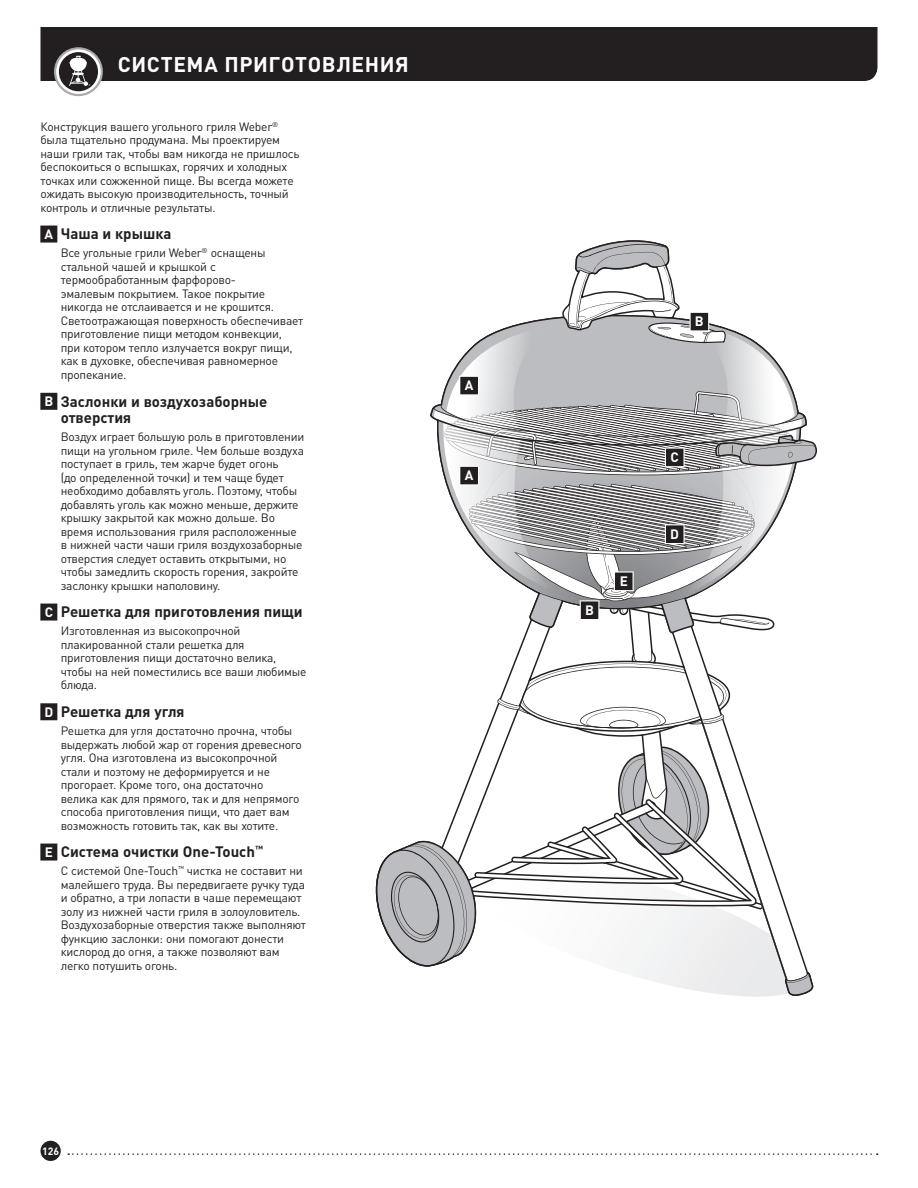
<style>
.page{position:relative;width:918px;height:1188px;background:#fff}
.page>*{position:absolute;margin:0;border:0;box-sizing:border-box;transform-origin:0 0}
.t1{font:700 21px "DIN Pro";letter-spacing:.03em;color:#fff}
.t2{font:700 15px/16.5px "DIN Pro";color:#231f20}
.t3{font:700 13.5px "DIN Pro";color:#fff}
.t4{font:12px/13.5px "DIN Pro";letter-spacing:-.02em;color:#231f20}
.t5{font:700 10.5px "DIN Pro";color:#fff}
.s1{font-size:13.5px;color:#fff}
</style>
<div class="page">
<div style="left:40px;top:27px;width:838px;height:54px;background:#231f20"></div>
<svg style="left:55px;top:48px;width:47px;height:47px"></svg>
<div style="left:54px;top:47px;width:49px;height:49px;border:2px solid #a8a9ad;border-radius:50%"></div>
<div style="left:59px;top:52px;width:39px;height:39px;background:#231f20;border-radius:50%"></div>
<svg style="left:69px;top:56px;width:21px;height:30px"></svg>
<div style="left:40px;top:1141px;width:21px;height:20px;background:#231f20;border-radius:50%"></div>
<svg style="left:68px;top:1153px;width:810px;height:2px"></svg>
<div style="left:41px;top:226px;width:16px;height:16px;background:#231f20"></div>
<div style="left:40px;top:226px;width:17px;height:16px;border:1px solid #231f20"></div>
<div style="left:41px;top:393px;width:16px;height:16px;background:#231f20"></div>
<div style="left:40px;top:393px;width:17px;height:17px;border:1px solid #231f20"></div>
<div style="left:41px;top:604px;width:16px;height:16px;background:#231f20"></div>
<div style="left:40px;top:604px;width:17px;height:16px;border:1px solid #231f20"></div>
<div style="left:41px;top:704px;width:16px;height:16px;background:#231f20"></div>
<div style="left:40px;top:703px;width:17px;height:17px;border:1px solid #231f20"></div>
<div style="left:41px;top:844px;width:16px;height:16px;background:#231f20"></div>
<div style="left:40px;top:844px;width:17px;height:16px;border:1px solid #231f20"></div>
<svg style="left:430px;top:316px;width:337px;height:317px;fill:#bcbdc0"></svg>
<img style="left:446px;top:327px;width:103px;height:49px">
<img style="left:433px;top:411px;width:1px;height:20px">
<img style="left:696px;top:326px;width:90px;height:50px">
<svg style="left:376px;top:649px;width:438px;height:347px"></svg>
<svg style="left:562px;top:240px;width:165px;height:103px"></svg>
<svg style="left:434px;top:376px;width:383px;height:254px"></svg>
<h1 class="t1" style="left:118px;top:47px;width:292px">СИСТЕМА ПРИГОТОВЛЕНИЯ</h1>
<p class="t4" style="left:40px;top:118px;width:260px">Конструкция вашего угольного гриля Weber<sup>® </sup>была тщательно продумана. Мы проектируем наши грили так, чтобы вам никогда не пришлось беспокоиться о вспышках, горячих и холодных точках или сожженной пище. Вы всегда можете ожидать высокую производительность, точный контроль и отличные результаты.</p>
<p class="t2" style="left:45px;top:224px;width:128px"><span class="s1">A</span> Чаша и крышка</p>
<p class="t4" style="left:61px;top:245px;width:244px">Все угольные грили Weber<sup>®</sup> оснащены стальной чашей и крышкой с термообработанным фарфорово-<br>эмалевым покрытием. Такое покрытие никогда не отслаивается и не крошится.<br>Светоотражающая поверхность обеспечивает приготовление пищи методом конвекции, при котором тепло излучается вокруг пищи, как в духовке, обеспечивая равномерное пропекание.</p>
<p class="t2" style="left:61px;top:391px;width:208px;text-indent:-16px"><span class="s1">B</span> Заслонки и воздухозаборные отверстия</p>
<p class="t4" style="left:61px;top:429px;width:245px">Воздух играет большую роль в приготовлении пищи на угольном гриле. Чем больше воздуха поступает в гриль, тем жарче будет огонь<br>(до определенной точки) и тем чаще будет необходимо добавлять уголь. Поэтому, чтобы добавлять уголь как можно меньше, держите крышку закрытой как можно дольше. Во время использования гриля расположенные в нижней части чаши гриля воздухозаборные отверстия следует оставить открытыми, но чтобы замедлить скорость горения, закройте заслонку крышки наполовину.</p>
<p class="t2" style="left:45px;top:602px;width:259px"><span class="s1">C</span> Решетка для приготовления пищи</p>
<p class="t4" style="left:61px;top:623px;width:247px">Изготовленная из высокопрочной плакированной стали решетка для приготовления пищи достаточно велика, чтобы на ней поместились все ваши любимые блюда.</p>
<p class="t2" style="left:44px;top:702px;width:142px"><span class="s1">D</span> Решетка для угля</p>
<p class="t4" style="left:61px;top:723px;width:243px">Решетка для угля достаточно прочна, чтобы выдержать любой жар от горения древесного угля. Она изготовлена из высокопрочной стали и поэтому не деформируется и не прогорает. Кроме того, она достаточно велика как для прямого, так и для непрямого способа приготовления пищи, что дает вам возможность готовить так, как вы хотите.</p>
<p class="t2" style="left:45px;top:842px;width:220px"><span class="s1">E</span> Система очистки One-Touch<sup>™</sup></p>
<p class="t4" style="left:61px;top:863px;width:247px">С системой One-Touch<sup>™</sup> чистка не составит ни малейшего труда. Вы передвигаете ручку туда и обратно, а три лопасти в чаше перемещают золу из нижней части гриля в золоуловитель.<br>Воздухозаборные отверстия также выполняют функцию заслонки: они помогают донести кислород до огня, а также позволяют вам легко потушить огонь.</p>
<p class="t3" style="left:465px;top:374px;width:10px">A</p>
<p class="t3" style="left:465px;top:464px;width:10px">A</p>
<p class="t5" style="left:42px;top:1142px;width:19px">126</p>
<p class="t3" style="left:695px;top:310px;width:10px">B</p>
<p class="t3" style="left:585px;top:599px;width:10px">B</p>
<p class="t3" style="left:620px;top:570px;width:10px">E</p>
<p class="t3" style="left:671px;top:446px;width:10px">C</p>
<p class="t3" style="left:670px;top:523px;width:10px">D</p>
</div>
